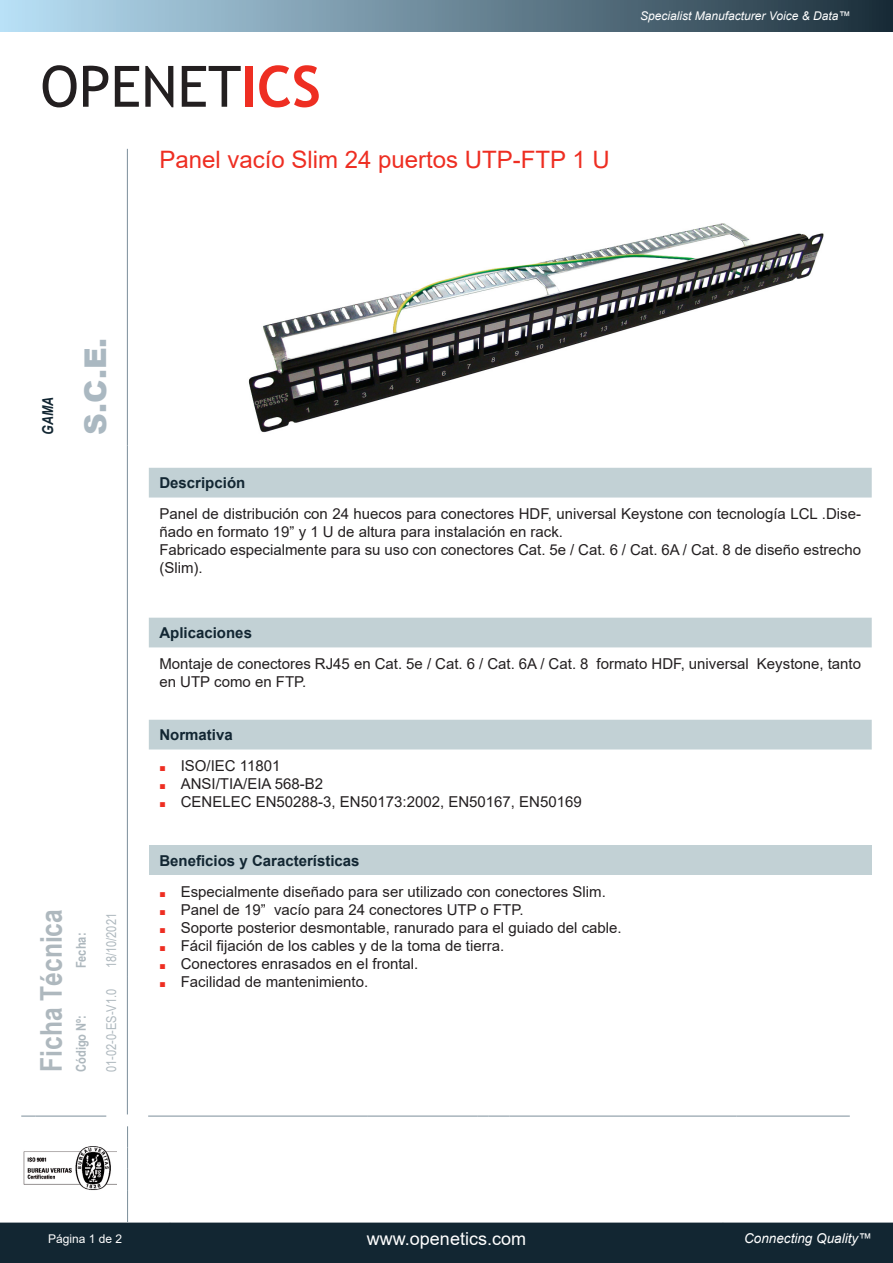
<style>
.page{position:relative;width:893px;height:1263px;background:#fff}
.page>*{position:absolute;margin:0;border:0;box-sizing:border-box;transform-origin:0 0}
.t1{font:57px "Trebuchet MS";color:#231f20}
.t2{font:700 30px "Arial Narrow";color:#aeb8be}
.t3{font:900 30px "Arial";color:#aab8c1}
.t4{font:24px "Arial";color:#ee2e22}
.t5{font:18px "Arial";color:#fff}
.t6{font:15px/18px "Arial";color:#231f20}
.t7{font:700 15px "Arial";color:#122632}
.t8{font:italic 700 15px "Arial Narrow";color:#122632}
.t9{font:13.5px "Arial Narrow";color:#aeb8be}
.t10{font:italic 13.5px "Arial";color:#fff}
.t11{font:700 13.5px "Arial Narrow";color:#aeb8be}
.t12{font:italic 12px "Arial";color:#fff}
.t13{font:12px "Arial";color:#fff}
.s1{font-weight:700;color:#ee2e22}
.s2{font-size:10.5px;color:#ee2e22}
</style>
<div class="page">
<hr style="left:148px;top:1116px;width:110px;height:1px;background:#7c8e9a">
<hr style="left:258px;top:1116px;width:110px;height:1px;background:#7c8e9a">
<hr style="left:368px;top:1116px;width:110px;height:1px;background:#7c8e9a">
<svg style="left:478px;top:1116px;width:32px;height:1px"></svg>
<hr style="left:510px;top:1116px;width:113px;height:1px;background:#7c8e9a">
<hr style="left:623px;top:1116px;width:113px;height:1px;background:#7c8e9a">
<hr style="left:736px;top:1116px;width:114px;height:1px;background:#7c8e9a">
<svg style="left:127px;top:1126px;width:1px;height:64px"></svg>
<hr style="left:127px;top:1190px;width:1px;height:32px;background:#7c8e9a">
<svg style="left:21px;top:1116px;width:14px;height:1px"></svg>
<hr style="left:35px;top:1116px;width:71px;height:1px;background:#7c8e9a">
<div style="left:0;top:0;width:893px;height:32px;background:linear-gradient(to right,#bae1f7,#1d303c)"></div>
<div style="left:0;top:1222px;width:893px;height:41px;background:#122632"></div>
<svg style="left:149px;top:468px;width:723px;height:281px"></svg>
<div style="left:149px;top:845px;width:723px;height:30px;background:#c2d1d5"></div>
<hr style="left:127px;top:149px;width:1px;height:296px;background:#7c8e9a">
<hr style="left:127px;top:445px;width:1px;height:532px;background:#7c8e9a">
<hr style="left:127px;top:977px;width:1px;height:137px;background:#7c8e9a">
<img style="left:248px;top:223px;width:576px;height:210px">
<img style="left:23px;top:1146px;width:94px;height:44px">
<p class="t1" style="left:40px;top:51px;width:282px">OPENET<span class="s1">ICS</span></p>
<p class="t4" style="left:159px;top:143px;width:452px">Panel vacío Slim 24 puertos UTP-FTP 1 U</p>
<p class="t12" style="left:640px;top:8px;width:212px">Specialist Manufacturer Voice &amp; Data™</p>
<p class="t8" style="left:37px;top:435px;width:39px;rotate:-90deg">GAMA</p>
<p class="t3" style="left:74px;top:435px;width:99px;rotate:-90deg">S.C.E.</p>
<p class="t7" style="left:159px;top:472px;width:87px">Descripción</p>
<p class="t6" style="left:159px;top:505px;width:703px">Panel de distribución con 24 huecos para conectores HDF, universal Keystone con tecnología LCL .Dise&shy;ñado en formato 19” y 1 U de altura para instalación en rack.</p>
<p class="t6" style="left:159px;top:541px;width:703px">Fabricado especialmente para su uso con conectores Cat. 5e / Cat. 6 / Cat. 6A / Cat. 8 de diseño estrecho (Slim).</p>
<p class="t7" style="left:159px;top:622px;width:94px">Aplicaciones</p>
<p class="t6" style="left:159px;top:655px;width:703px">Montaje de conectores RJ45 en Cat. 5e / Cat. 6 / Cat. 6A / Cat. 8 formato HDF, universal Keystone, tanto en UTP como en FTP.</p>
<p class="t2" style="left:28px;top:1072px;width:164px;rotate:-90deg">Ficha Técnica</p>
<p class="t11" style="left:71px;top:968px;width:37px;rotate:-90deg">Fecha:</p>
<p class="t11" style="left:71px;top:1072px;width:58px;rotate:-90deg">Código Nº:</p>
<p class="t9" style="left:102px;top:968px;width:57px;rotate:-90deg">18/10/2021</p>
<p class="t9" style="left:102px;top:1072px;width:85px;rotate:-90deg">01-02-0-ES-V1.0</p>
<p class="t7" style="left:159px;top:724px;width:75px">Normativa</p>
<p class="t6" style="left:159px;top:757px;width:123px"><span class="s2">■</span> ISO/IEC 11801</p>
<p class="t6" style="left:159px;top:775px;width:165px"><span class="s2">■</span> ANSI/TIA/EIA 568-B2</p>
<p class="t6" style="left:159px;top:793px;width:424px"><span class="s2">■</span> CENELEC EN50288-3, EN50173:2002, EN50167, EN50169</p>
<p class="t7" style="left:159px;top:850px;width:202px">Beneficios y Características</p>
<p class="t6" style="left:159px;top:882px;width:448px"><span class="s2">■</span> Especialmente diseñado para ser utilizado con conectores Slim.</p>
<p class="t6" style="left:159px;top:900px;width:366px"><span class="s2">■</span> Panel de 19” vacío para 24 conectores UTP o FTP.</p>
<p class="t6" style="left:159px;top:918px;width:464px"><span class="s2">■</span> Soporte posterior desmontable, ranurado para el guiado del cable.</p>
<p class="t6" style="left:159px;top:936px;width:346px"><span class="s2">■</span> Fácil fijación de los cables y de la toma de tierra.</p>
<p class="t6" style="left:159px;top:954px;width:260px"><span class="s2">■</span> Conectores enrasados en el frontal.</p>
<p class="t6" style="left:159px;top:972px;width:210px"><span class="s2">■</span> Facilidad de mantenimiento.</p>
<p class="t13" style="left:48px;top:1230px;width:76px">Página 1 de 2</p>
<p class="t5" style="left:367px;top:1226px;width:161px">www.openetics.com</p>
<p class="t10" style="left:744px;top:1230px;width:129px">Connecting Quality™</p>
</div>
